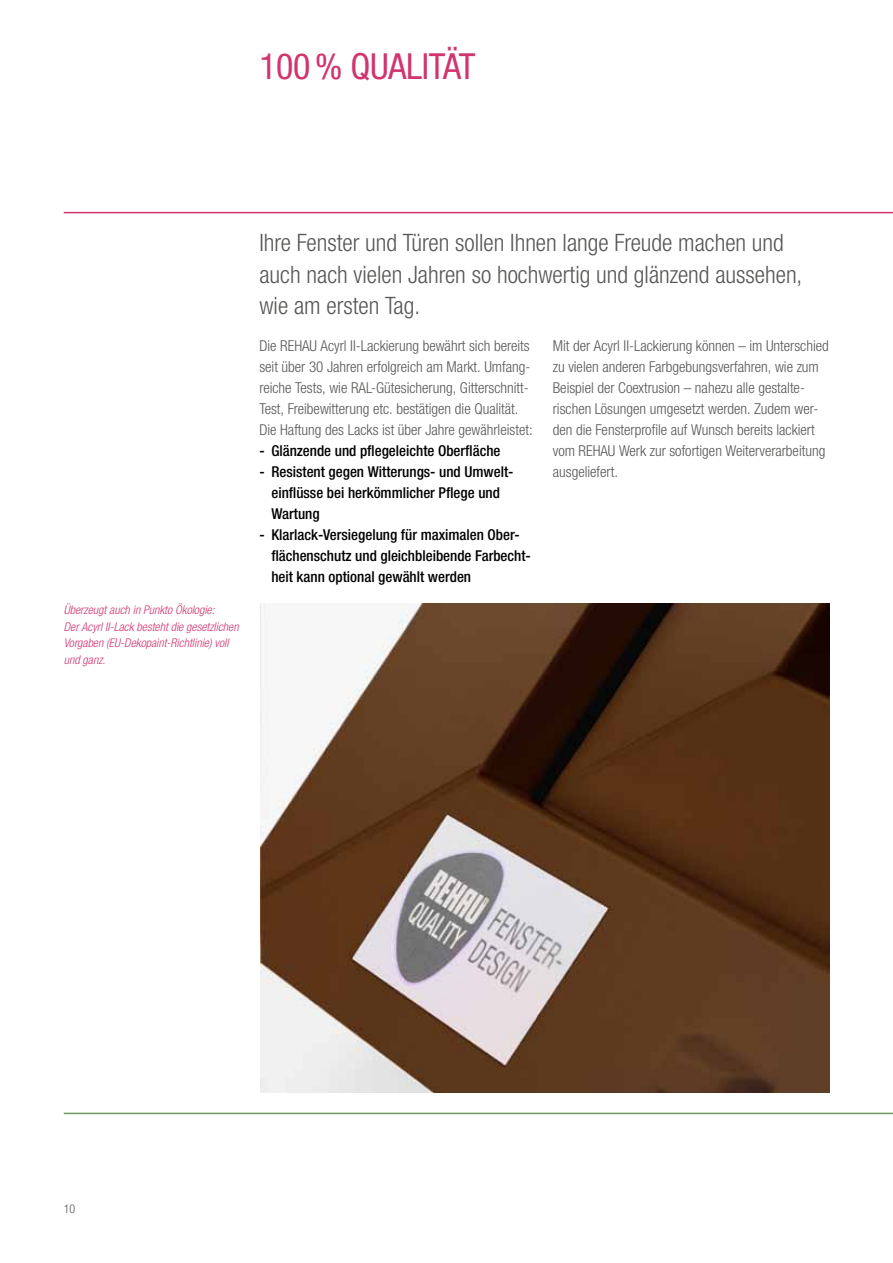
<style>
.page{position:relative;width:893px;height:1263px;background:#fff}
.page>*{position:absolute;margin:0;border:0;box-sizing:border-box;transform-origin:0 0}
.t1{font:condensed 36px "Helvetica Neue LTW1 G";color:#d1356f}
.t2{font:300 condensed 24px/31.5px "Helvetica Neue LTW1 G";color:#575756}
.t3{font:300 condensed 15px/21px "Helvetica Neue LTW1 G";color:#575756}
.t4{font:500 condensed 15px/21px "Helvetica Neue LTW1 G";color:#000}
.t5{font:italic 300 condensed 12px/16.5px "Helvetica Neue LTW1 G";color:#d1356f}
.t6{font:300 condensed 12px "Helvetica Neue LT Com";color:#575756}
</style>
<div class="page">
<img style="left:260px;top:604px;width:569px;height:489px">
<hr style="left:64px;top:212px;width:829px;height:1px;background:#d1356f">
<hr style="left:64px;top:1113px;width:829px;height:1px;background:#709862">
<h1 class="t1" style="left:259px;top:45px;width:127px">100 % Qualität</h1>
<p class="t5" style="left:64px;top:602px;width:176px">Überzeugt auch in Punkto Ökologie:<br>Der Acyrl II-Lack besteht die gesetzlichen Vorgaben (EU-Dekopaint-Richtlinie) voll und ganz.</p>
<h2 class="t2" style="left:259px;top:227px;width:544px">Ihre Fenster und Türen sollen Ihnen lange Freude machen und auch nach vielen Jahren so hochwertig und glänzend aussehen, wie am ersten Tag.</h2>
<p class="t3" style="left:259px;top:336px;width:275px">Die REHAU Acyrl II-Lackierung bewährt sich bereits seit über 30 Jahren erfolgreich am Markt. Umfang&shy;reiche Tests, wie RAL-Gütesicherung, Gitterschnitt-Test, Freibewitterung etc. bestätigen die Qualität.<br>Die Haftung des Lacks ist über Jahre gewährleistet:</p>
<p class="t4" style="left:259px;top:441px;width:243px">- Glänzende und pflegeleichte Oberfläche</p>
<p class="t4" style="left:271px;top:462px;width:244px;text-indent:-12px">- Resistent gegen Witterungs- und Umwelt&shy;einflüsse bei herkömmlicher Pflege und<br>Wartung</p>
<p class="t4" style="left:271px;top:525px;width:261px;text-indent:-12px">- Klarlack-Versiegelung für maximalen Ober&shy;flächenschutz und gleichbleibende Farbecht&shy;heit kann optional gewählt werden</p>
<p class="t3" style="left:553px;top:336px;width:278px">Mit der Acyrl II-Lackierung können – im Unterschied zu vielen anderen Farbgebungsverfahren, wie zum Beispiel der Coextrusion – nahezu alle gestalte&shy;rischen Lösungen umgesetzt werden. Zudem wer&shy;den die Fensterprofile auf Wunsch bereits lackiert vom REHAU Werk zur sofortigen Weiterverarbeitung ausgeliefert.</p>
<p class="t6" style="left:64px;top:1201px;width:13px">10</p>
</div>
